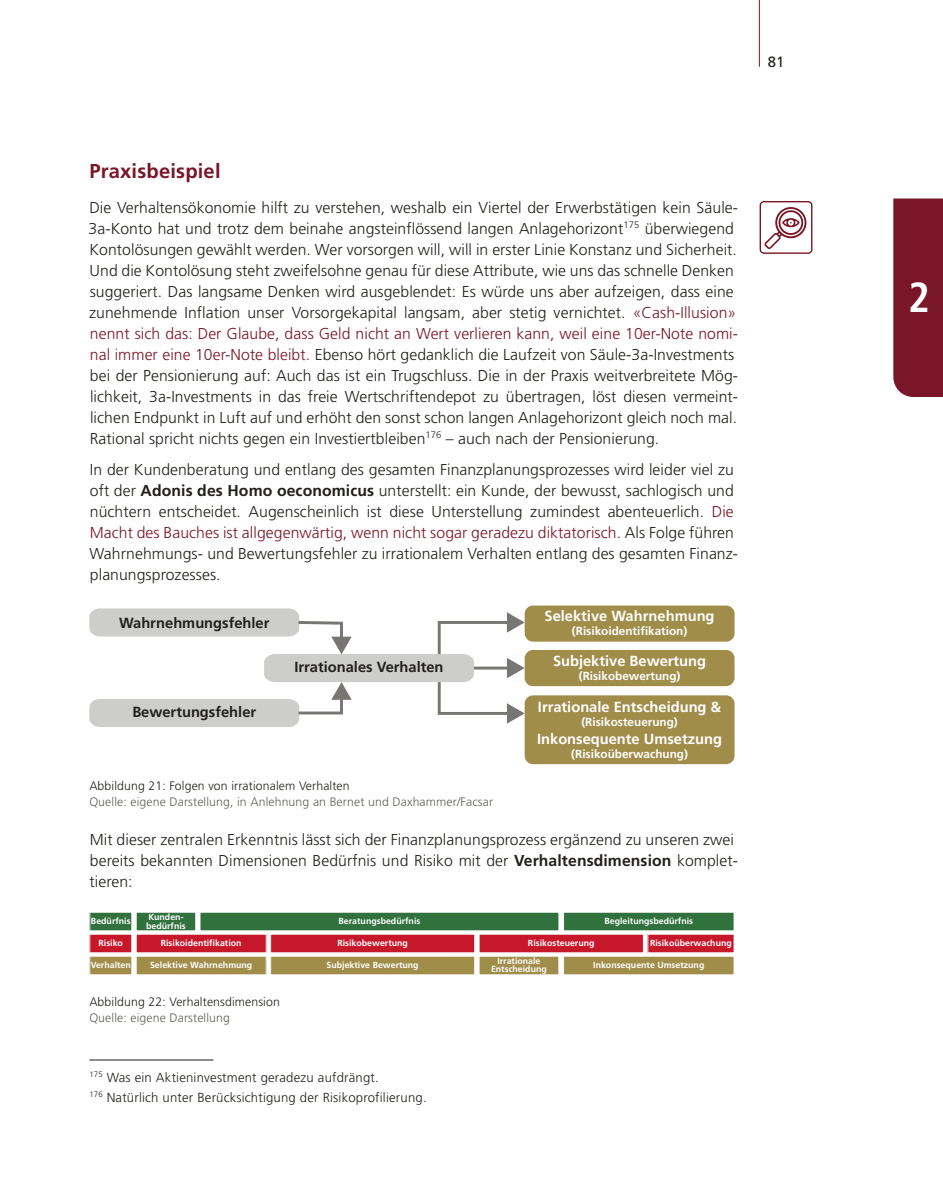
<style>
.page{position:relative;width:943px;height:1191px;background:#fff}
.page>*{position:absolute;margin:0;border:0;box-sizing:border-box;transform-origin:0 0}
.t1{font:700 condensed 42px "Frutiger LT Std";color:#fff}
.t2{font:700 20.12px "Frutiger LT Std";letter-spacing:.01em;color:#791627}
.t3{font:300 15.75px/21px "Frutiger LT Std";letter-spacing:.005em;color:#21201c}
.t4{font:14.88px "Frutiger LT Std";color:#21201c}
.t5{font:700 14.7px "Frutiger LT Std";color:#fff}
.t6{font:700 14.7px "Frutiger LT Std";color:#21201c}
.t7{font:300 13.12px/20.1px "Frutiger LT Std";letter-spacing:.015em;color:#21201c}
.t8{font:300 12.25px "Frutiger LT Std";letter-spacing:.01em;color:#62605b}
.t9{font:300 12.25px "Frutiger LT Std";letter-spacing:.01em;color:#21201c}
.t10{font:700 11.72px "Frutiger LT Std";color:#fff}
.t11{font:700 8.75px/8.8px "Frutiger LT Std";color:#fff}
.s1{color:#791627}
.s2{font-weight:700}
</style>
<div class="page">
<div style="left:893px;top:198px;width:50px;height:199px;background:#791627"></div>
<hr style="left:759px;top:0;width:1px;height:67px;background:#791627">
<div style="left:524px;top:695px;width:210px;height:69px;background:#a18d4a;border-radius:8px"></div>
<div style="left:524px;top:605px;width:210px;height:36px;background:#a18d4a;border-radius:8px"></div>
<div style="left:524px;top:650px;width:210px;height:36px;background:#a18d4a;border-radius:8px"></div>
<svg style="left:89px;top:608px;width:435px;height:119px"></svg>
<div style="left:90px;top:912px;width:42px;height:18px;background:#30713e"></div>
<div style="left:89px;top:911px;width:43px;height:20px;border:1px solid #fff"></div>
<div style="left:90px;top:934px;width:42px;height:18px;background:#c6172b"></div>
<div style="left:89px;top:933px;width:43px;height:20px;border:1px solid #fff"></div>
<div style="left:136px;top:934px;width:130px;height:18px;background:#c6172b"></div>
<div style="left:136px;top:933px;width:131px;height:20px;border:1px solid #fff"></div>
<div style="left:271px;top:934px;width:203px;height:18px;background:#c6172b"></div>
<div style="left:270px;top:933px;width:205px;height:20px;border:1px solid #fff"></div>
<div style="left:479px;top:934px;width:164px;height:18px;background:#c6172b"></div>
<div style="left:478px;top:933px;width:166px;height:20px;border:1px solid #fff"></div>
<div style="left:648px;top:934px;width:86px;height:18px;background:#c6172b"></div>
<div style="left:647px;top:933px;width:87px;height:20px;border:1px solid #fff"></div>
<div style="left:479px;top:956px;width:80px;height:18px;background:#a18d4a"></div>
<div style="left:478px;top:955px;width:81px;height:20px;border:1px solid #fff"></div>
<div style="left:563px;top:956px;width:171px;height:18px;background:#a18d4a"></div>
<div style="left:563px;top:955px;width:171px;height:20px;border:1px solid #fff"></div>
<div style="left:271px;top:956px;width:203px;height:18px;background:#a18d4a"></div>
<div style="left:270px;top:955px;width:205px;height:20px;border:1px solid #fff"></div>
<div style="left:136px;top:956px;width:130px;height:18px;background:#a18d4a"></div>
<div style="left:136px;top:955px;width:131px;height:20px;border:1px solid #fff"></div>
<div style="left:90px;top:956px;width:42px;height:18px;background:#a18d4a"></div>
<div style="left:89px;top:955px;width:43px;height:20px;border:1px solid #fff"></div>
<div style="left:136px;top:912px;width:60px;height:18px;background:#30713e"></div>
<div style="left:136px;top:911px;width:60px;height:20px;border:1px solid #fff"></div>
<div style="left:200px;top:912px;width:359px;height:18px;background:#30713e"></div>
<div style="left:199px;top:911px;width:360px;height:20px;border:1px solid #fff"></div>
<div style="left:563px;top:912px;width:171px;height:18px;background:#30713e"></div>
<div style="left:563px;top:911px;width:171px;height:20px;border:1px solid #fff"></div>
<hr style="left:89px;top:1059px;width:124px;height:1px;background:#21201c">
<div style="left:759px;top:201px;width:53px;height:53px;border:1px solid #791627;border-radius:4px"></div>
<svg style="left:764px;top:207px;width:42px;height:42px"></svg>
<p class="t4" style="left:767px;top:53px;width:18px">81</p>
<p class="t2" style="left:89px;top:159px;width:133px">Praxisbeispiel</p>
<p class="t3" style="left:89px;top:197px;width:651px">Die Verhaltensökonomie hilft zu verstehen, weshalb ein Viertel der Erwerbstätigen kein Säule-3a-Konto hat und trotz dem beinahe angsteinflössend langen Anlagehorizont<sup>175</sup> überwiegend Kontolösungen gewählt werden. Wer vorsorgen will, will in erster Linie Konstanz und Sicherheit.<br>Und die Kontolösung steht zweifelsohne genau für diese Attribute, wie uns das schnelle Denken suggeriert. Das langsame Denken wird ausgeblendet: Es würde uns aber aufzeigen, dass eine zunehmende Inflation unser Vorsorgekapital langsam, aber stetig vernichtet. <span class="s1">«Cash-Illusion» nennt sich das: Der Glaube, dass Geld nicht an Wert verlieren kann, weil eine 10er-Note nomi&shy;nal immer eine 10er-Note bleibt.</span> Ebenso hört gedanklich die Laufzeit von Säule-3a-Investments bei der Pensionierung auf: Auch das ist ein Trugschluss. Die in der Praxis weitverbreitete Mög&shy;lichkeit, 3a-Investments in das freie Wertschriftendepot zu übertragen, löst diesen vermeint-- lichen Endpunkt in Luft auf und erhöht den sonst schon langen Anlagehorizont gleich noch mal.<br>Rational spricht nichts gegen ein Investiertbleiben<sup>176</sup> – auch nach der Pensionierung.</p>
<p class="t3" style="left:89px;top:460px;width:650px">In der Kundenberatung und entlang des gesamten Finanzplanungsprozesses wird leider viel zu oft der <span class="s2">Adonis des Homo oeconomicus</span> unterstellt: ein Kunde, der bewusst, sachlogisch und nüchtern entscheidet. Augenscheinlich ist diese Unterstellung zumindest abenteuerlich. <span class="s1">Die Macht des Bauches ist allgegenwärtig, wenn nicht sogar geradezu diktatorisch.</span> Als Folge führen Wahrnehmungs- und Bewertungsfehler zu irrationalem Verhalten entlang des gesamten Finanz&shy;planungsprozesses.</p>
<p class="t6" style="left:119px;top:614px;width:152px">Wahrnehmungsfehler</p>
<p class="t5" style="left:544px;top:607px;width:171px">Selektive Wahrnehmung</p>
<p class="t10" style="left:572px;top:624px;width:117px">(Risikoidentifikation)</p>
<p class="t5" style="left:553px;top:652px;width:155px">Subjektive Bewertung</p>
<p class="t10" style="left:578px;top:669px;width:103px">(Risikobewertung)</p>
<p class="t5" style="left:538px;top:698px;width:185px">Irrationale Entscheidung &amp;</p>
<p class="t10" style="left:581px;top:715px;width:98px">(Risikosteuerung)</p>
<p class="t5" style="left:537px;top:730px;width:186px">Inkonsequente Umsetzung</p>
<p class="t10" style="left:571px;top:746px;width:118px">(Risikoüberwachung)</p>
<p class="t6" style="left:294px;top:658px;width:151px">Irrationales Verhalten</p>
<p class="t6" style="left:132px;top:703px;width:125px">Bewertungsfehler</p>
<p class="t9" style="left:89px;top:779px;width:262px">Abbildung 21: Folgen von irrationalem Verhalten</p>
<p class="t8" style="left:89px;top:795px;width:405px">Quelle: eigene Darstellung, in Anlehnung an Bernet und Daxhammer/Facsar</p>
<p class="t3" style="left:90px;top:829px;width:650px">Mit dieser zentralen Erkenntnis lässt sich der Finanzplanungsprozess ergänzend zu unseren zwei bereits bekannten Dimensionen Bedürfnis und Risiko mit der <span class="s2">Verhaltensdimension</span> komplet&shy;tieren:</p>
<p class="t11" style="left:91px;top:916px;width:41px">Bedürfnis</p>
<p class="t11" style="left:146px;top:912px;width:41px">Kunden&shy;bedürfnis</p>
<p class="t11" style="left:338px;top:916px;width:83px">Beratungsbedürfnis</p>
<p class="t11" style="left:604px;top:916px;width:90px">Begleitungsbedürfnis</p>
<p class="t11" style="left:98px;top:938px;width:26px">Risiko</p>
<p class="t11" style="left:161px;top:938px;width:82px">Risikoidentifikation</p>
<p class="t11" style="left:337px;top:938px;width:72px">Risikobewertung</p>
<p class="t11" style="left:528px;top:938px;width:68px">Risikosteuerung</p>
<p class="t11" style="left:650px;top:938px;width:83px">Risikoüberwachung</p>
<p class="t11" style="left:91px;top:960px;width:42px">Verhalten</p>
<p class="t11" style="left:150px;top:960px;width:104px">Selektive Wahrnehmung</p>
<p class="t11" style="left:326px;top:960px;width:94px">Subjektive Bewertung</p>
<p class="t11" style="left:593px;top:960px;width:113px">Inkonsequente Umsetzung</p>
<p class="t11" style="left:491px;top:956px;width:57px;text-align:center">Irrationale<br>Entscheidung</p>
<p class="t9" style="left:89px;top:994px;width:192px">Abbildung 22: Verhaltensdimension</p>
<p class="t8" style="left:89px;top:1010px;width:142px">Quelle: eigene Darstellung</p>
<p class="t7" style="left:89px;top:1067px;width:339px"><sup>175</sup> Was ein Aktieninvestment geradezu aufdrängt.<br><sup>176</sup> Natürlich unter Berücksichtigung der Risikoprofilierung.</p>
<h1 class="t1" style="left:908px;top:273px;width:23px">2</h1>
</div>
